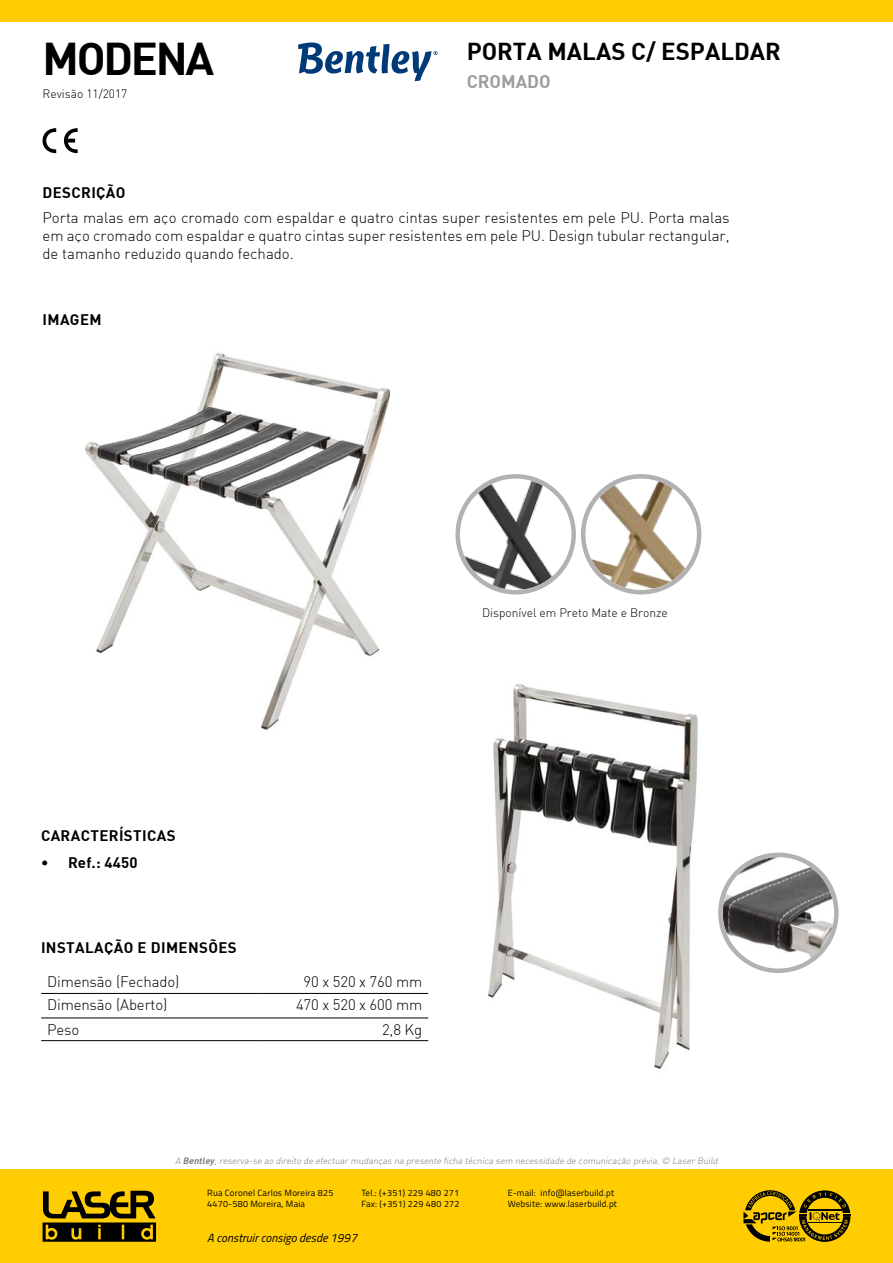
<style>
.page{position:relative;width:893px;height:1263px;background:#fff}
.page>*{position:absolute;margin:0;border:0;box-sizing:border-box;transform-origin:0 0}
.t1{font:700 45px "DI Nbek";letter-spacing:-.05em;color:#000}
.t2{font:700 24px "DI Nbek";color:#000}
.t3{font:700 18px "DI Nbek";color:#9d9d9c}
.t4{font:300 15px/18px "DI Nbek";letter-spacing:-.01em;color:#000;text-align:justify}
.t5{font:700 15px "DI Nbek";letter-spacing:.025em;color:#000}
.t6{font:300 12px "DI Nbek";color:#000}
.t7{font:italic 12px "Titillium";color:#000}
.t8{font:9px/10.8px "Titillium";letter-spacing:.025em;color:#000}
.t9{font:italic 300 9px "DI Nbek";color:#7c7b7b}
.s1{font-weight:700}
</style>
<div class="page">
<div style="left:0;top:0;width:893px;height:21px;background:#ffcd02"></div>
<div style="left:0;top:1169px;width:893px;height:94px;background:#ffcd02"></div>
<svg style="left:43px;top:1191px;width:113px;height:51px"></svg>
<svg style="left:743px;top:1190px;width:107px;height:52px"></svg>
<svg style="left:298px;top:43px;width:139px;height:38px"></svg>
<hr style="left:41px;top:993px;width:221px;height:1px;background:#000">
<hr style="left:262px;top:993px;width:166px;height:1px;background:#000">
<hr style="left:41px;top:1018px;width:221px;height:1px;background:#000">
<hr style="left:262px;top:1018px;width:166px;height:1px;background:#000">
<hr style="left:41px;top:1040px;width:221px;height:1px;background:#000">
<hr style="left:262px;top:1040px;width:166px;height:1px;background:#000">
<svg style="left:43px;top:128px;width:13px;height:25px"></svg>
<svg style="left:64px;top:128px;width:14px;height:25px"></svg>
<img style="left:488px;top:684px;width:210px;height:385px">
<img style="left:723px;top:857px;width:111px;height:111px;border-radius:56px">
<div style="left:718px;top:852px;width:121px;height:121px;border:4px solid #b3b2b2;border-radius:50%"></div>
<img style="left:460px;top:479px;width:111px;height:111px;border-radius:56px">
<div style="left:455px;top:474px;width:121px;height:120px;border:4px solid #b3b2b2;border-radius:50%"></div>
<img style="left:585px;top:479px;width:112px;height:111px;border-radius:56px">
<div style="left:581px;top:474px;width:120px;height:120px;border:4px solid #b3b2b2;border-radius:50%"></div>
<img style="left:85px;top:353px;width:306px;height:377px">
<h1 class="t1" style="left:43px;top:29px;width:173px">MODENA</h1>
<h2 class="t2" style="left:467px;top:35px;width:316px">PORTA MALAS C/ ESPALDAR</h2>
<p class="t3" style="left:467px;top:70px;width:86px">CROMADO</p>
<p class="t6" style="left:43px;top:86px;width:86px">Revisão 11/2017</p>
<p class="t5" style="left:43px;top:183px;width:85px">DESCRIÇÃO</p>
<p class="t4" style="left:43px;top:208px;width:689px">Porta malas em aço cromado com espaldar e quatro cintas super resistentes em pele PU. Porta malas em aço cromado com espaldar e quatro cintas super resistentes em pele PU. Design tubular rectangular, de tamanho reduzido quando fechado.</p>
<p class="t5" style="left:43px;top:309px;width:61px">IMAGEM</p>
<p class="t6" style="left:482px;top:606px;width:187px">Disponível em Preto Mate e Bronze</p>
<p class="t5" style="left:41px;top:826px;width:136px">CARACTERÍSTICAS</p>
<p class="t5" style="left:41px;top:853px;width:98px">• Ref.: 4450</p>
<p class="t5" style="left:41px;top:938px;width:197px">INSTALAÇÃO E DIMENSÕES</p>
<p class="t4" style="left:47px;top:973px;width:134px">Dimensão (Fechado)</p>
<p class="t4" style="left:304px;top:973px;width:120px">90 x 520 x 760 mm</p>
<p class="t4" style="left:47px;top:995px;width:122px">Dimensão (Aberto)</p>
<p class="t4" style="left:296px;top:995px;width:128px">470 x 520 x 600 mm</p>
<p class="t4" style="left:47px;top:1020px;width:34px">Peso</p>
<p class="t4" style="left:382px;top:1020px;width:42px">2,8 Kg</p>
<p class="t9" style="left:175px;top:1155px;width:546px">A <span class="s1">Bentley</span>,reserva-se ao direito de efectuar mudanças na presente ficha técnica sem necessidade de comunicação prévia.© Laser Build</p>
<p class="t8" style="left:207px;top:1187px;width:128px">Rua Coronel Carlos Moreira 825<br>4470-580 Moreira, Maia</p>
<p class="t8" style="left:361px;top:1187px;width:100px">Tel.: (+351) 229 480 271<br>Fax: (+351) 229 480 272</p>
<p class="t8" style="left:508px;top:1187px;width:111px">E-mail: info@laserbuild.pt<br>Website: www.laserbuild.pt</p>
<p class="t7" style="left:207px;top:1229px;width:151px">A construir consigo desde 1997</p>
</div>
